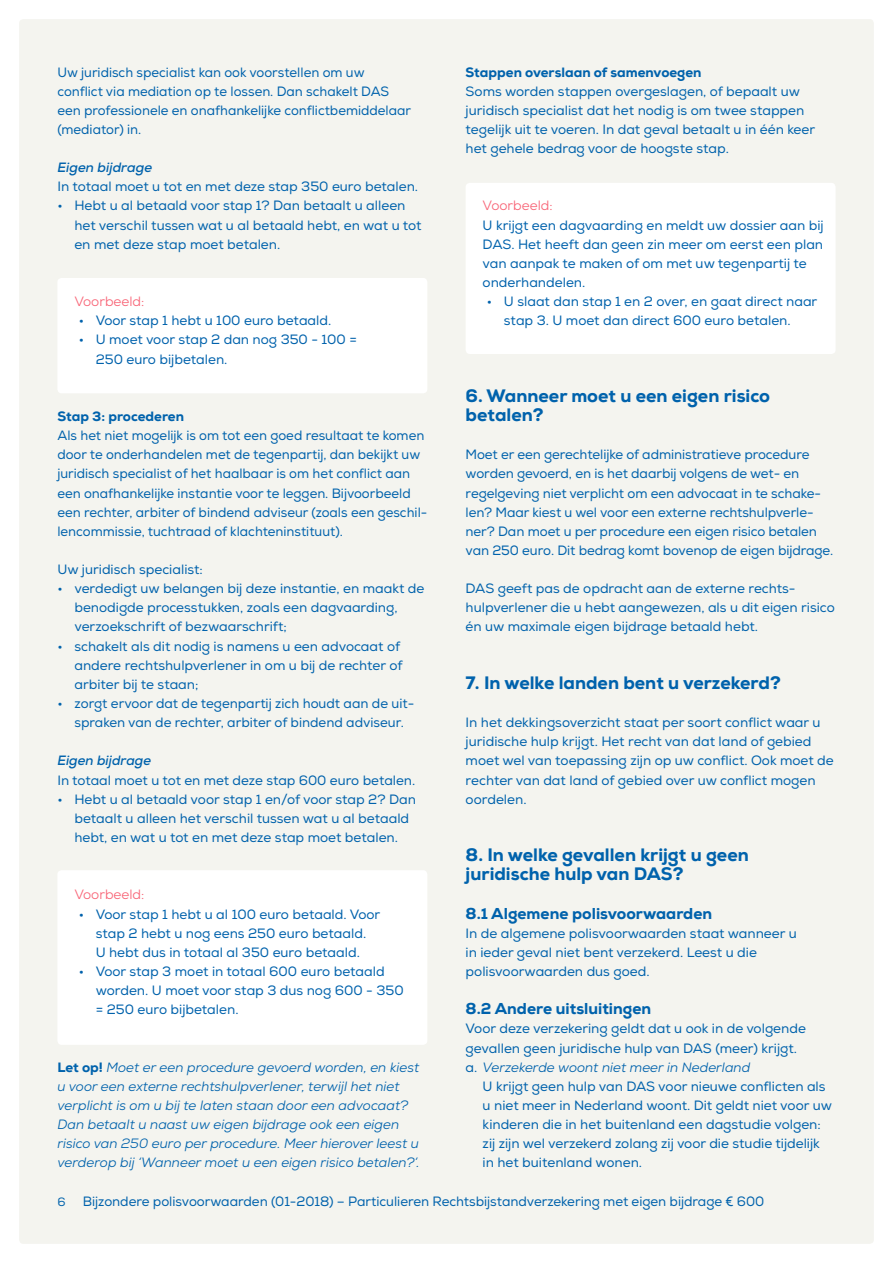
<style>
.page{position:relative;width:893px;height:1263px;background:#fff}
.page>*{position:absolute;margin:0;border:0;box-sizing:border-box;transform-origin:0 0}
.t1{font:800 18px/19.2px "Nexa";color:#0062ac}
.t2{font:800 15.75px "Nexa";color:#0062ac}
.t3{font:13.5px/19.2px "Nexa";color:#0062ac}
.t4{font:italic 13.5px/19.2px "Nexa";color:#0062ac}
.t5{font:800 13.5px "Nexa";color:#0062ac}
.t6{font:13.5px "Nexa";color:#f86476}
.t7{font:italic 700 13.5px "Nexa";color:#0062ac}
.t8{font:12px "Nexa";color:#0062ac}
.s1{font-weight:800;font-style:normal}
.s2{font-style:italic}
</style>
<div class="page">
<div style="left:19px;top:19px;width:855px;height:1225px;background:#f4f4ef;border-radius:4px"></div>
<div style="left:57px;top:278px;width:370px;height:115px;background:#fff;border-radius:4px"></div>
<div style="left:57px;top:870px;width:370px;height:175px;background:#fff;border-radius:4px"></div>
<div style="left:466px;top:183px;width:370px;height:171px;background:#fff;border-radius:4px"></div>
<p class="t3" style="left:57px;top:63px;width:355px">Uw juridisch specialist kan ook voorstellen om uw conflict via mediation op te lossen. Dan schakelt DAS een professionele en onafhankelijke conflictbemiddelaar (mediator) in.</p>
<p class="t7" style="left:57px;top:159px;width:96px">Eigen bijdrage</p>
<p class="t3" style="left:57px;top:177px;width:362px">In totaal moet u tot en met deze stap 350 euro betalen.</p>
<p class="t3" style="left:74px;top:196px;width:349px;text-indent:-17px">• Hebt u al betaald voor stap 1? Dan betaalt u alleen het verschil tussen wat u al betaald hebt, en wat u tot en met deze stap moet betalen.</p>
<p class="t6" style="left:74px;top:293px;width:72px">Voorbeeld:</p>
<p class="t3" style="left:79px;top:311px;width:254px">• Voor stap 1 hebt u 100 euro betaald.</p>
<p class="t3" style="left:96px;top:330px;width:263px;text-indent:-17px">• U moet voor stap 2 dan nog 350 - 100 =<br>250 euro bijbetalen.</p>
<p class="t5" style="left:57px;top:408px;width:128px">Stap 3: procederen</p>
<p class="t3" style="left:57px;top:426px;width:371px">Als het niet mogelijk is om tot een goed resultaat te komen door te onderhandelen met de tegenpartij, dan bekijkt uw juridisch specialist of het haalbaar is om het conflict aan een onafhankelijke instantie voor te leggen. Bijvoorbeeld een rechter, arbiter of bindend adviseur (zoals een geschil&shy;lencommissie, tuchtraad of klachteninstituut).</p>
<p class="t3" style="left:57px;top:560px;width:147px">Uw juridisch specialist:</p>
<p class="t3" style="left:74px;top:579px;width:352px;text-indent:-17px">• verdedigt uw belangen bij deze instantie, en maakt de benodigde processtukken, zoals een dagvaarding, verzoekschrift of bezwaarschrift;</p>
<p class="t3" style="left:74px;top:637px;width:330px;text-indent:-17px">• schakelt als dit nodig is namens u een advocaat of andere rechtshulpverlener in om u bij de rechter of arbiter bij te staan;</p>
<p class="t3" style="left:57px;top:694px;width:358px;text-align:center">• zorgt ervoor dat de tegenpartij zich houdt aan de uit&shy;spraken van de rechter, arbiter of bindend adviseur.</p>
<p class="t7" style="left:57px;top:752px;width:95px">Eigen bijdrage</p>
<p class="t3" style="left:57px;top:770px;width:359px">In totaal moet u tot en met deze stap 600 euro betalen.</p>
<p class="t3" style="left:74px;top:790px;width:343px;text-indent:-17px">• Hebt u al betaald voor stap 1 en/of voor stap 2? Dan betaalt u alleen het verschil tussen wat u al betaald hebt, en wat u tot en met deze stap moet betalen.</p>
<p class="t6" style="left:74px;top:886px;width:72px">Voorbeeld:</p>
<p class="t3" style="left:79px;top:904px;width:303px;text-align:center">• Voor stap 1 hebt u al 100 euro betaald. Voor stap 2 hebt u nog eens 250 euro betaald.<br>U hebt dus in totaal al 350 euro betaald.</p>
<p class="t3" style="left:96px;top:962px;width:309px;text-indent:-17px">• Voor stap 3 moet in totaal 600 euro betaald worden. U moet voor stap 3 dus nog 600 - 350 = 250 euro bijbetalen.</p>
<p class="t4" style="left:57px;top:1057px;width:364px"><span class="s1">Let op!</span> Moet er een procedure gevoerd worden, en kiest u voor een externe rechtshulpverlener, terwijl het niet verplicht is om u bij te laten staan door een advocaat?<br>Dan betaalt u naast uw eigen bijdrage ook een eigen risico van 250 euro per procedure. Meer hierover leest u verderop bij ‘Wanneer moet u een eigen risico betalen?’.</p>
<p class="t5" style="left:466px;top:63px;width:237px">Stappen overslaan of samenvoegen</p>
<p class="t3" style="left:466px;top:82px;width:351px">Soms worden stappen overgeslagen, of bepaalt uw juridisch specialist dat het nodig is om twee stappen tegelijk uit te voeren. In dat geval betaalt u in één keer het gehele bedrag voor de hoogste stap.</p>
<p class="t6" style="left:483px;top:197px;width:72px">Voorbeeld:</p>
<p class="t3" style="left:483px;top:216px;width:343px">U krijgt een dagvaarding en meldt uw dossier aan bij DAS. Het heeft dan geen zin meer om eerst een plan van aanpak te maken of om met uw tegenpartij te onderhandelen.</p>
<p class="t3" style="left:504px;top:292px;width:315px;text-indent:-17px">• U slaat dan stap 1 en 2 over, en gaat direct naar stap 3. U moet dan direct 600 euro betalen.</p>
<h1 class="t1" style="left:466px;top:386px;width:306px">6. Wanneer moet u een eigen risico betalen?</h1>
<p class="t3" style="left:466px;top:445px;width:369px">Moet er een gerechtelijke of administratieve procedure worden gevoerd, en is het daarbij volgens de wet- en regelgeving niet verplicht om een advocaat in te schake&shy;len? Maar kiest u wel voor een externe rechtshulpverle&shy;ner? Dan moet u per procedure een eigen risico betalen van 250 euro. Dit bedrag komt bovenop de eigen bijdrage.</p>
<p class="t3" style="left:466px;top:579px;width:371px">DAS geeft pas de opdracht aan de externe rechts&shy;hulpverlener die u hebt aangewezen, als u dit eigen risico én uw maximale eigen bijdrage betaald hebt.</p>
<h1 class="t1" style="left:466px;top:673px;width:317px">7. In welke landen bent u verzekerd?</h1>
<p class="t3" style="left:466px;top:713px;width:370px">In het dekkingsoverzicht staat per soort conflict waar u juridische hulp krijgt. Het recht van dat land of gebied moet wel van toepassing zijn op uw conflict. Ook moet de rechter van dat land of gebied over uw conflict mogen oordelen.</p>
<h1 class="t1" style="left:466px;top:845px;width:285px">8. In welke gevallen krijgt u geen juridische hulp van DAS?</h1>
<p class="t2" style="left:466px;top:903px;width:248px">8.1 Algemene polisvoorwaarden</p>
<p class="t3" style="left:466px;top:924px;width:333px">In de algemene polisvoorwaarden staat wanneer u in ieder geval niet bent verzekerd. Leest u die polisvoorwaarden dus goed.</p>
<p class="t2" style="left:466px;top:999px;width:187px">8.2 Andere uitsluitingen</p>
<p class="t3" style="left:466px;top:1019px;width:342px">Voor deze verzekering geldt dat u ook in de volgende gevallen geen juridische hulp van DAS (meer) krijgt. a. <span class="s2">Verzekerde woont niet meer in Nederland</span></p>
<p class="t3" style="left:483px;top:1077px;width:351px">U krijgt geen hulp van DAS voor nieuwe conflicten als u niet meer in Nederland woont. Dit geldt niet voor uw kinderen die in het buitenland een dagstudie volgen: zij zijn wel verzekerd zolang zij voor die studie tijdelijk in het buitenland wonen.</p>
<p class="t8" style="left:57px;top:1194px;width:10px">6</p>
<p class="t3" style="left:83px;top:1191px;width:683px">Bijzondere polisvoorwaarden (01-2018) – Particulieren Rechtsbijstandverzekering met eigen bijdrage € 600</p>
</div>
